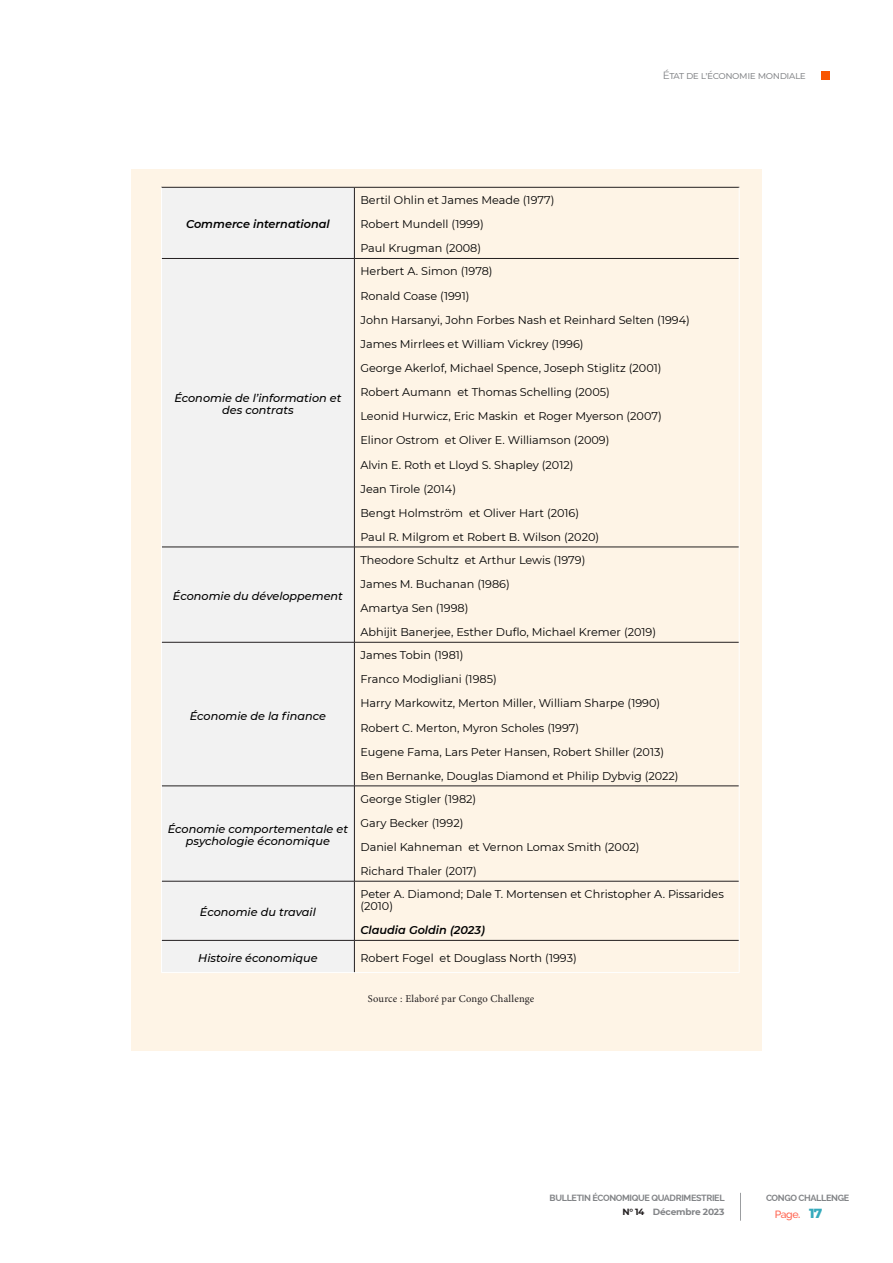
<style>
.page{position:relative;width:893px;height:1263px;background:#fff}
.page>*{position:absolute;margin:0;border:0;box-sizing:border-box;transform-origin:0 0}
.t1{font:11.25px/12.1px "Montserrat";color:#000}
.t2{font:italic 500 11.25px/12.1px "Montserrat";color:#000;text-align:center}
.t3{font:italic 600 11.25px "Montserrat";color:#000}
.Source{font:10.5px "Minion Pro";letter-spacing:.02em;color:#231f20}
.t4{font:10.5px "Montserrat";letter-spacing:-.04em;color:#808285}
.t5{font:500 10.5px "Raleway";color:#ff614d}
.t6{font:700 9px "Raleway";letter-spacing:-.04em;color:#828487}
.t7{font:700 9px "Montserrat";letter-spacing:-.02em;color:#828487}
.s1{color:#231f20}
.s2{font-weight:600}
.s3{font-family:"Montserrat";font-weight:800;font-size:13.5px;color:#35aabc}
</style>
<div class="page">
<svg style="left:740px;top:1193px;width:1px;height:28px"></svg>
<div style="left:821px;top:71px;width:9px;height:8px;background:#f85600"></div>
<div style="left:131px;top:169px;width:631px;height:881px;background:#fef4e6"></div>
<div style="left:162px;top:188px;width:192px;height:784px;background:#f2f2f2"></div>
<hr style="left:161px;top:187px;width:193px;height:1px;background:#231f20">
<hr style="left:354px;top:187px;width:385px;height:1px;background:#231f20">
<hr style="left:354px;top:187px;width:1px;height:71px;background:#231f20">
<hr style="left:162px;top:258px;width:192px;height:1px;background:#231f20">
<hr style="left:354px;top:258px;width:385px;height:1px;background:#231f20">
<hr style="left:354px;top:259px;width:1px;height:288px;background:#231f20">
<hr style="left:162px;top:547px;width:192px;height:1px;background:#231f20">
<hr style="left:354px;top:547px;width:385px;height:1px;background:#231f20">
<hr style="left:354px;top:547px;width:1px;height:95px;background:#231f20">
<hr style="left:162px;top:642px;width:192px;height:1px;background:#231f20">
<hr style="left:354px;top:642px;width:385px;height:1px;background:#231f20">
<hr style="left:354px;top:642px;width:1px;height:144px;background:#231f20">
<hr style="left:354px;top:786px;width:1px;height:95px;background:#231f20">
<hr style="left:354px;top:881px;width:1px;height:59px;background:#231f20">
<hr style="left:354px;top:940px;width:1px;height:32px;background:#231f20">
<hr style="left:162px;top:786px;width:192px;height:1px;background:#231f20">
<hr style="left:354px;top:786px;width:385px;height:1px;background:#231f20">
<hr style="left:162px;top:881px;width:192px;height:1px;background:#231f20">
<hr style="left:354px;top:881px;width:385px;height:1px;background:#231f20">
<hr style="left:162px;top:940px;width:192px;height:1px;background:#231f20">
<hr style="left:354px;top:940px;width:385px;height:1px;background:#231f20">
<hr style="left:161px;top:187px;width:1px;height:71px;background:#fff">
<hr style="left:739px;top:187px;width:1px;height:71px;background:#fff">
<hr style="left:161px;top:258px;width:1px;height:289px;background:#fff">
<hr style="left:739px;top:258px;width:1px;height:289px;background:#fff">
<hr style="left:161px;top:547px;width:1px;height:95px;background:#fff">
<hr style="left:739px;top:547px;width:1px;height:95px;background:#fff">
<hr style="left:161px;top:642px;width:1px;height:144px;background:#fff">
<hr style="left:739px;top:642px;width:1px;height:144px;background:#fff">
<hr style="left:161px;top:786px;width:1px;height:95px;background:#fff">
<hr style="left:739px;top:786px;width:1px;height:95px;background:#fff">
<hr style="left:161px;top:881px;width:1px;height:59px;background:#fff">
<hr style="left:739px;top:881px;width:1px;height:59px;background:#fff">
<hr style="left:161px;top:940px;width:1px;height:32px;background:#fff">
<hr style="left:739px;top:940px;width:1px;height:32px;background:#fff">
<hr style="left:161px;top:972px;width:193px;height:1px;background:#fff">
<hr style="left:354px;top:972px;width:385px;height:1px;background:#fff">
<p class="t4" style="left:663px;top:68px;width:144px">État de l’économie mondiale</p>
<p class="t3" style="left:186px;top:216px;width:145px">Commerce international</p>
<p class="t2" style="left:174px;top:392px;width:169px">Économie de l’information et des contrats</p>
<p class="t2" style="left:173px;top:589px;width:172px">Économie du développement</p>
<p class="t2" style="left:190px;top:709px;width:138px">Économie de la finance</p>
<p class="t2" style="left:168px;top:822px;width:182px">Économie comportementale et psychologie économique</p>
<p class="t2" style="left:200px;top:906px;width:117px">Économie du travail</p>
<p class="t1" style="left:360px;top:194px;width:195px">Bertil Ohlin et James Meade (1977)</p>
<p class="t1" style="left:360px;top:218px;width:125px">Robert Mundell (1999)</p>
<p class="t1" style="left:360px;top:242px;width:122px">Paul Krugman (2008)</p>
<p class="t1" style="left:360px;top:265px;width:134px">Herbert A. Simon (1978)</p>
<p class="t1" style="left:360px;top:289px;width:111px">Ronald Coase (1991)</p>
<p class="t1" style="left:360px;top:313px;width:331px">John Harsanyi, John Forbes Nash et Reinhard Selten (1994)</p>
<p class="t1" style="left:360px;top:337px;width:225px">James Mirrlees et William Vickrey (1996)</p>
<p class="t1" style="left:360px;top:361px;width:303px">George Akerlof, Michael Spence, Joseph Stiglitz (2001)</p>
<p class="t1" style="left:360px;top:386px;width:251px">Robert Aumann et Thomas Schelling (2005)</p>
<p class="t1" style="left:360px;top:410px;width:303px">Leonid Hurwicz, Eric Maskin et Roger Myerson (2007)</p>
<p class="t1" style="left:360px;top:434px;width:251px">Elinor Ostrom et Oliver E. Williamson (2009)</p>
<p class="t1" style="left:360px;top:458px;width:215px">Alvin E. Roth et Lloyd S. Shapley (2012)</p>
<p class="t1" style="left:360px;top:482px;width:97px">Jean Tirole (2014)</p>
<p class="t1" style="left:360px;top:506px;width:220px">Bengt Holmström et Oliver Hart (2016)</p>
<p class="t1" style="left:360px;top:530px;width:240px">Paul R. Milgrom et Robert B. Wilson (2020)</p>
<p class="t1" style="left:360px;top:553px;width:227px">Theodore Schultz et Arthur Lewis (1979)</p>
<p class="t1" style="left:360px;top:577px;width:151px">James M. Buchanan (1986)</p>
<p class="t1" style="left:360px;top:602px;width:110px">Amartya Sen (1998)</p>
<p class="t1" style="left:360px;top:626px;width:297px">Abhijit Banerjee, Esther Duflo, Michael Kremer (2019)</p>
<p class="t1" style="left:360px;top:649px;width:105px">James Tobin (1981)</p>
<p class="t1" style="left:360px;top:673px;width:138px">Franco Modigliani (1985)</p>
<p class="t1" style="left:360px;top:697px;width:301px">Harry Markowitz, Merton Miller, William Sharpe (1990)</p>
<p class="t1" style="left:360px;top:721px;width:220px">Robert C. Merton, Myron Scholes (1997)</p>
<p class="t1" style="left:360px;top:745px;width:305px">Eugene Fama, Lars Peter Hansen, Robert Shiller (2013)</p>
<p class="t1" style="left:360px;top:769px;width:320px">Ben Bernanke, Douglas Diamond et Philip Dybvig (2022)</p>
<p class="t1" style="left:360px;top:792px;width:117px">George Stigler (1982)</p>
<p class="t1" style="left:360px;top:816px;width:105px">Gary Becker (1992)</p>
<p class="t1" style="left:360px;top:840px;width:281px">Daniel Kahneman et Vernon Lomax Smith (2002)</p>
<p class="t1" style="left:360px;top:865px;width:118px">Richard Thaler (2017)</p>
<p class="t1" style="left:360px;top:888px;width:365px">Peter A. Diamond; Dale T. Mortensen et Christopher A. Pissarides (2010)</p>
<p class="t3" style="left:360px;top:922px;width:126px">Claudia Goldin (2023)</p>
<p class="t2" style="left:198px;top:951px;width:121px">Histoire économique</p>
<p class="t1" style="left:360px;top:951px;width:218px">Robert Fogel et Douglass North (1993)</p>
<p class="Source" style="left:368px;top:991px;width:168px">Source : Elaboré par Congo Challenge</p>
<p class="t6" style="left:550px;top:1193px;width:177px">BULLETIN ÉCONOMIQUE QUADRIMESTRIEL</p>
<p class="t7" style="left:623px;top:1205px;width:103px"><span class="s1">N° 14</span> Décembre 2023</p>
<p class="t6" style="left:766px;top:1193px;width:85px">CONGO CHALLENGE</p>
<p class="t5" style="left:775px;top:1208px;width:49px">Page<span class="s2">.</span> <span class="s3">17</span></p>
</div>
